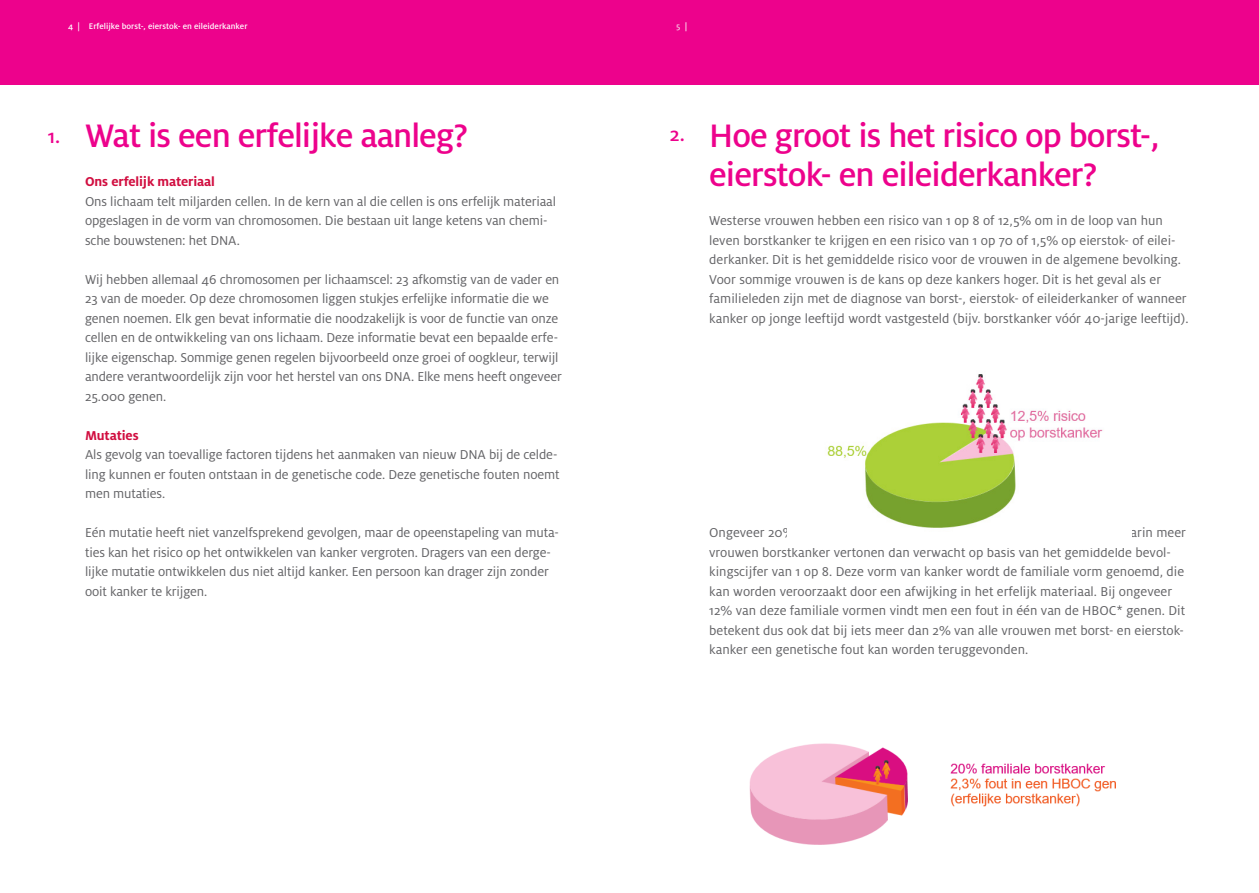
<style>
.page{position:relative;width:1259px;height:893px;background:#fff}
.page>*{position:absolute;margin:0;border:0;box-sizing:border-box;transform-origin:0 0}
._3_-_Hoofdtitel{font:500 36px/39px "Milo OT";letter-spacing:-.025em;color:#ed028c}
._3_-_Nummering_-_hoo{font:500 21px "Milo OT";color:#ed028c}
._3_-_Hoofdtitel-2{font:14.25px/19.5px "Milo OT";letter-spacing:-.01em;color:#636366}
._4_-_Opsomming_-_niv{font:14.25px/19.5px "Milo OT";color:#636366}
._3_-_Hoofdtitel-3{font:700 14.25px "Milo OT";letter-spacing:-.01em;color:#d10e40}
.t1{font:500 9px "Milo OT";color:#fff}
.t2{font:9px "Milo OT";color:#fff}
.s1{font-weight:500}
</style>
<div class="page">
<div style="left:629px;top:0;width:630px;height:85px;background:#ed028c"></div>
<div style="left:0;top:0;width:629px;height:85px;background:#ed028c"></div>
<img style="left:827px;top:374px;width:276px;height:154px">
<img style="left:749px;top:743px;width:367px;height:102px">
<p class="t1" style="left:68px;top:21px;width:181px">4 | Erfelijke borst-, eierstok- en eileiderkanker</p>
<p class="t2" style="left:676px;top:21px;width:13px">5 <span class="s1">|</span></p>
<p class="_3_-_Nummering_-_hoo" style="left:48px;top:125px;width:14px">1.</p>
<p class="_3_-_Nummering_-_hoo" style="left:670px;top:123px;width:17px">2.</p>
<p class="_3_-_Hoofdtitel" style="left:709px;top:116px;width:452px">Hoe groot is het risico op borst-, eierstok- en eileiderkanker?</p>
<p class="_4_-_Opsomming_-_niv" style="left:709px;top:211px;width:481px">Westerse vrouwen hebben een risico van 1 op 8 of 12,5% om in de loop van hun leven borstkanker te krijgen en een risico van 1 op 70 of 1,5% op eierstok- of eilei&shy;derkanker. Dit is het gemiddelde risico voor de vrouwen in de algemene bevolking.<br>Voor sommige vrouwen is de kans op deze kankers hoger. Dit is het geval als er familieleden zijn met de diagnose van borst-, eierstok- of eileiderkanker of wanneer kanker op jonge leeftijd wordt vastgesteld (bijv. borstkanker vóór 40-jarige leeftijd).</p>
<p class="_3_-_Hoofdtitel" style="left:85px;top:116px;width:384px">Wat is een erfelijke aanleg?</p>
<p class="_3_-_Hoofdtitel-3" style="left:85px;top:174px;width:131px">Ons erfelijk materiaal</p>
<p class="_3_-_Hoofdtitel-2" style="left:85px;top:191px;width:472px">Ons lichaam telt miljarden cellen. In de kern van al die cellen is ons erfelijk materiaal opgeslagen in de vorm van chromosomen. Die bestaan uit lange ketens van chemi&shy;sche bouwstenen: het DNA.</p>
<p class="_3_-_Hoofdtitel-2" style="left:85px;top:269px;width:478px">Wij hebben allemaal 46 chromosomen per lichaamscel: 23 afkomstig van de vader en 23 van de moeder. Op deze chromosomen liggen stukjes erfelijke informatie die we genen noemen. Elk gen bevat informatie die noodzakelijk is voor de functie van onze cellen en de ontwikkeling van ons lichaam. Deze informatie bevat een bepaalde erfe&shy;lijke eigenschap. Sommige genen regelen bijvoorbeeld onze groei of oogkleur, terwijl andere verantwoordelijk zijn voor het herstel van ons DNA. Elke mens heeft ongeveer 25.000 genen.</p>
<p class="_3_-_Hoofdtitel-3" style="left:85px;top:427px;width:55px">Mutaties</p>
<p class="_3_-_Hoofdtitel-2" style="left:85px;top:445px;width:476px">Als gevolg van toevallige factoren tijdens het aanmaken van nieuw DNA bij de celde&shy;ling kunnen er fouten ontstaan in de genetische code. Deze genetische fouten noemt men mutaties.</p>
<p class="_3_-_Hoofdtitel-2" style="left:85px;top:523px;width:475px">Eén mutatie heeft niet vanzelfsprekend gevolgen, maar de opeenstapeling van muta&shy;ties kan het risico op het ontwikkelen van kanker vergroten. Dragers van een derge&shy;lijke mutatie ontwikkelen dus niet altijd kanker. Een persoon kan drager zijn zonder ooit kanker te krijgen.</p>
<p class="_4_-_Opsomming_-_niv" style="left:709px;top:542px;width:477px">vrouwen borstkanker vertonen dan verwacht op basis van het gemiddelde bevol&shy;kingscijfer van 1 op 8. Deze vorm van kanker wordt de familiale vorm genoemd, die kan worden veroorzaakt door een afwijking in het erfelijk materiaal. Bij ongeveer 12% van deze familiale vormen vindt men een fout in één van de HBOC* genen. Dit betekent dus ook dat bij iets meer dan 2% van alle vrouwen met borst- en eierstok&shy;kanker een genetische fout kan worden teruggevonden.</p>
</div>
